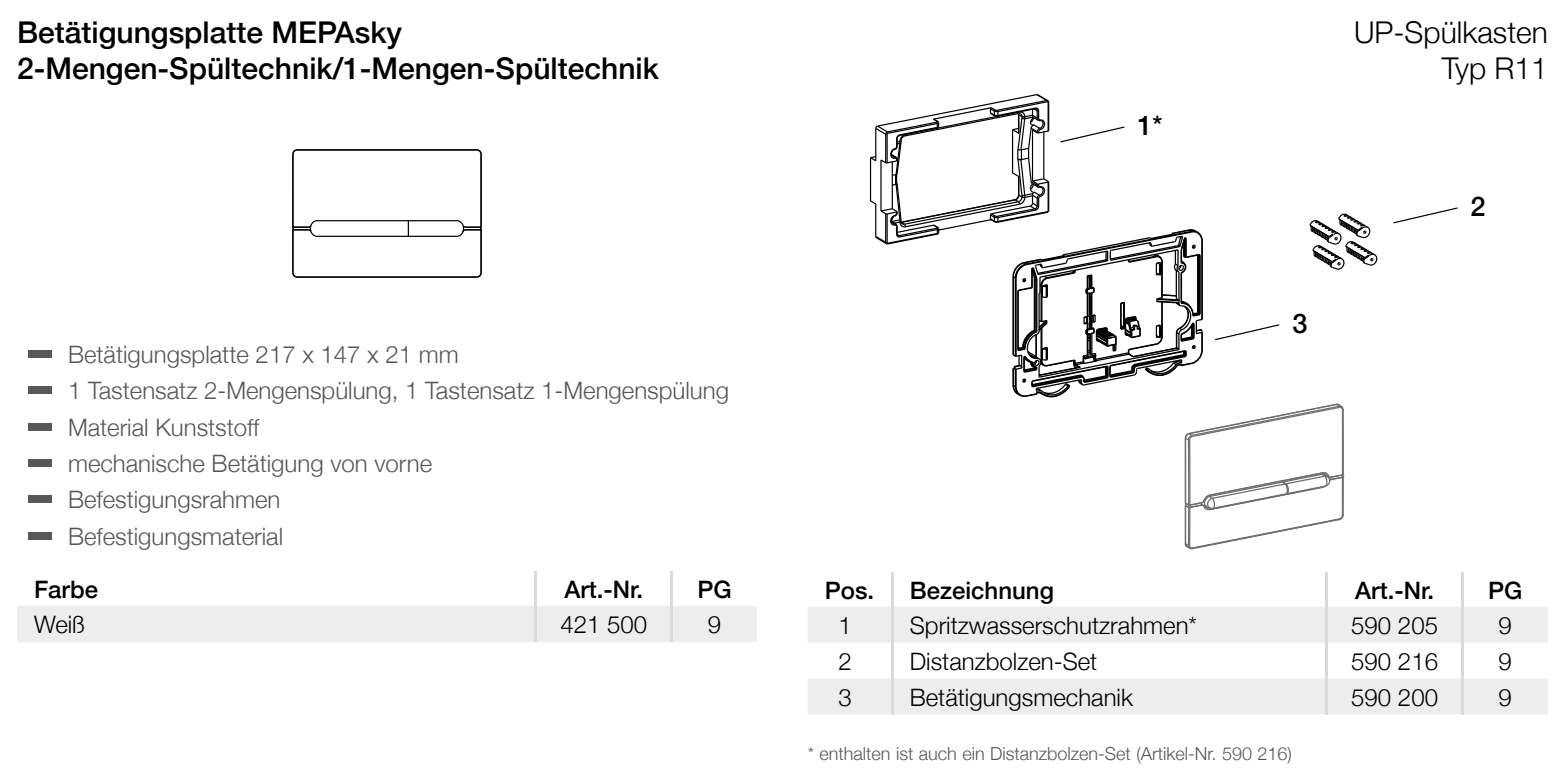
<style>
.page{position:relative;width:1565px;height:783px;background:#fff}
.page>*{position:absolute;margin:0;border:0;box-sizing:border-box;transform-origin:0 0}
.t1{font:500 30px "Helvetica Neue";color:#000}
.t2{font:300 30px "Helvetica Neue";color:#000}
.t3{font:500 27px "Helvetica Neue";color:#000}
.t4{font:300 24px/36.3px "Helvetica Neue";color:#575756}
.t5{font:300 24px "Helvetica Neue";color:#000}
.t6{font:500 24px "Helvetica Neue";color:#000}
.t7{font:300 18px "Helvetica Neue";color:#575756}
</style>
<div class="page">
<svg style="left:1393px;top:207px;width:65px;height:17px"></svg>
<svg style="left:869px;top:94px;width:509px;height:456px"></svg>
<svg style="left:808px;top:606px;width:739px;height:108px;fill:#ededed"></svg>
<hr style="left:892px;top:572px;width:2px;height:34px;background:#dadada">
<hr style="left:1325px;top:572px;width:3px;height:34px;background:#dadada">
<hr style="left:1461px;top:572px;width:3px;height:34px;background:#dadada">
<hr style="left:892px;top:606px;width:2px;height:36px;background:#dadada">
<hr style="left:1325px;top:606px;width:3px;height:36px;background:#dadada">
<hr style="left:892px;top:642px;width:2px;height:36px;background:#dadada">
<hr style="left:1325px;top:642px;width:3px;height:36px;background:#dadada">
<hr style="left:892px;top:678px;width:2px;height:36px;background:#dadada">
<hr style="left:1325px;top:678px;width:3px;height:36px;background:#dadada">
<hr style="left:1461px;top:606px;width:3px;height:36px;background:#dadada">
<hr style="left:1461px;top:642px;width:3px;height:36px;background:#dadada">
<hr style="left:1461px;top:678px;width:3px;height:36px;background:#dadada">
<hr style="left:292px;top:154px;width:2px;height:37px;background:#000">
<hr style="left:292px;top:191px;width:2px;height:36px;background:#000">
<hr style="left:292px;top:230px;width:2px;height:43px;background:#000">
<svg style="left:292px;top:271px;width:5px;height:7px"></svg>
<hr style="left:297px;top:276px;width:180px;height:2px;background:#000">
<svg style="left:292px;top:149px;width:5px;height:7px"></svg>
<hr style="left:297px;top:149px;width:180px;height:2px;background:#000">
<svg style="left:475px;top:149px;width:7px;height:5px"></svg>
<hr style="left:480px;top:230px;width:1px;height:43px;background:#000">
<hr style="left:481px;top:154px;width:1px;height:73px;background:#000">
<hr style="left:481px;top:230px;width:1px;height:43px;background:#000">
<hr style="left:480px;top:154px;width:1px;height:73px;background:#000">
<svg style="left:475px;top:271px;width:7px;height:7px"></svg>
<hr style="left:317px;top:236px;width:140px;height:1px;background:#000">
<hr style="left:317px;top:220px;width:140px;height:1px;background:#000">
<svg style="left:292px;top:217px;width:26px;height:23px"></svg>
<svg style="left:408px;top:221px;width:1px;height:15px"></svg>
<svg style="left:456px;top:217px;width:26px;height:23px"></svg>
<div style="left:28px;top:350px;width:24px;height:8px;background:#575756"></div>
<div style="left:28px;top:386px;width:24px;height:8px;background:#575756"></div>
<div style="left:28px;top:423px;width:24px;height:7px;background:#575756"></div>
<div style="left:28px;top:459px;width:24px;height:8px;background:#575756"></div>
<div style="left:28px;top:495px;width:24px;height:8px;background:#575756"></div>
<div style="left:28px;top:532px;width:24px;height:7px;background:#575756"></div>
<div style="left:17px;top:606px;width:740px;height:36px;background:#ededed"></div>
<hr style="left:535px;top:572px;width:2px;height:34px;background:#dadada">
<hr style="left:671px;top:572px;width:2px;height:34px;background:#dadada">
<hr style="left:535px;top:606px;width:2px;height:36px;background:#dadada">
<hr style="left:671px;top:606px;width:2px;height:36px;background:#dadada">
<p class="t1" style="left:17px;top:8px;width:387px">Betätigungsplatte MEPAsky</p>
<p class="t2" style="left:1354px;top:8px;width:195px">UP-Spülkasten</p>
<p class="t1" style="left:17px;top:44px;width:643px">2-Mengen-Spültechnik/1-Mengen-Spültechnik</p>
<p class="t2" style="left:1442px;top:44px;width:108px">Typ R11</p>
<p class="t4" style="left:68px;top:334px;width:662px">Betätigungsplatte 217 x 147 x 21 mm<br>1 Tastensatz 2-Mengenspülung, 1 Tastensatz 1-Mengenspülung<br>Material Kunststoff<br>mechanische Betätigung von vorne<br>Befestigungsrahmen<br>Befestigungsmaterial</p>
<p class="t6" style="left:34px;top:570px;width:66px">Farbe</p>
<p class="t6" style="left:564px;top:570px;width:80px">Art.-Nr.</p>
<p class="t6" style="left:697px;top:570px;width:36px">PG</p>
<p class="t5" style="left:34px;top:605px;width:53px">Weiß</p>
<p class="t5" style="left:560px;top:605px;width:88px">421 500</p>
<p class="t5" style="left:708px;top:605px;width:15px">9</p>
<p class="t3" style="left:1137px;top:104px;width:27px">1*</p>
<p class="t3" style="left:1292px;top:301px;width:17px">3</p>
<p class="t3" style="left:1470px;top:185px;width:17px">2</p>
<p class="t6" style="left:825px;top:571px;width:51px">Pos.</p>
<p class="t6" style="left:910px;top:571px;width:146px">Bezeichnung</p>
<p class="t6" style="left:1355px;top:571px;width:80px">Art.-Nr.</p>
<p class="t6" style="left:1488px;top:571px;width:36px">PG</p>
<p class="t5" style="left:838px;top:606px;width:15px">1</p>
<p class="t5" style="left:910px;top:606px;width:289px">Spritzwasserschutzrahmen*</p>
<p class="t5" style="left:1351px;top:606px;width:88px">590 205</p>
<p class="t5" style="left:1498px;top:606px;width:15px">9</p>
<p class="t5" style="left:838px;top:642px;width:15px">2</p>
<p class="t5" style="left:910px;top:642px;width:189px">Distanzbolzen-Set</p>
<p class="t5" style="left:1351px;top:642px;width:88px">590 216</p>
<p class="t5" style="left:1498px;top:642px;width:15px">9</p>
<p class="t5" style="left:838px;top:678px;width:15px">3</p>
<p class="t5" style="left:910px;top:678px;width:225px">Betätigungsmechanik</p>
<p class="t5" style="left:1351px;top:678px;width:88px">590 200</p>
<p class="t5" style="left:1498px;top:678px;width:15px">9</p>
<p class="t7" style="left:808px;top:739px;width:486px">* enthalten ist auch ein Distanzbolzen-Set (Artikel-Nr. 590 216)</p>
</div>
